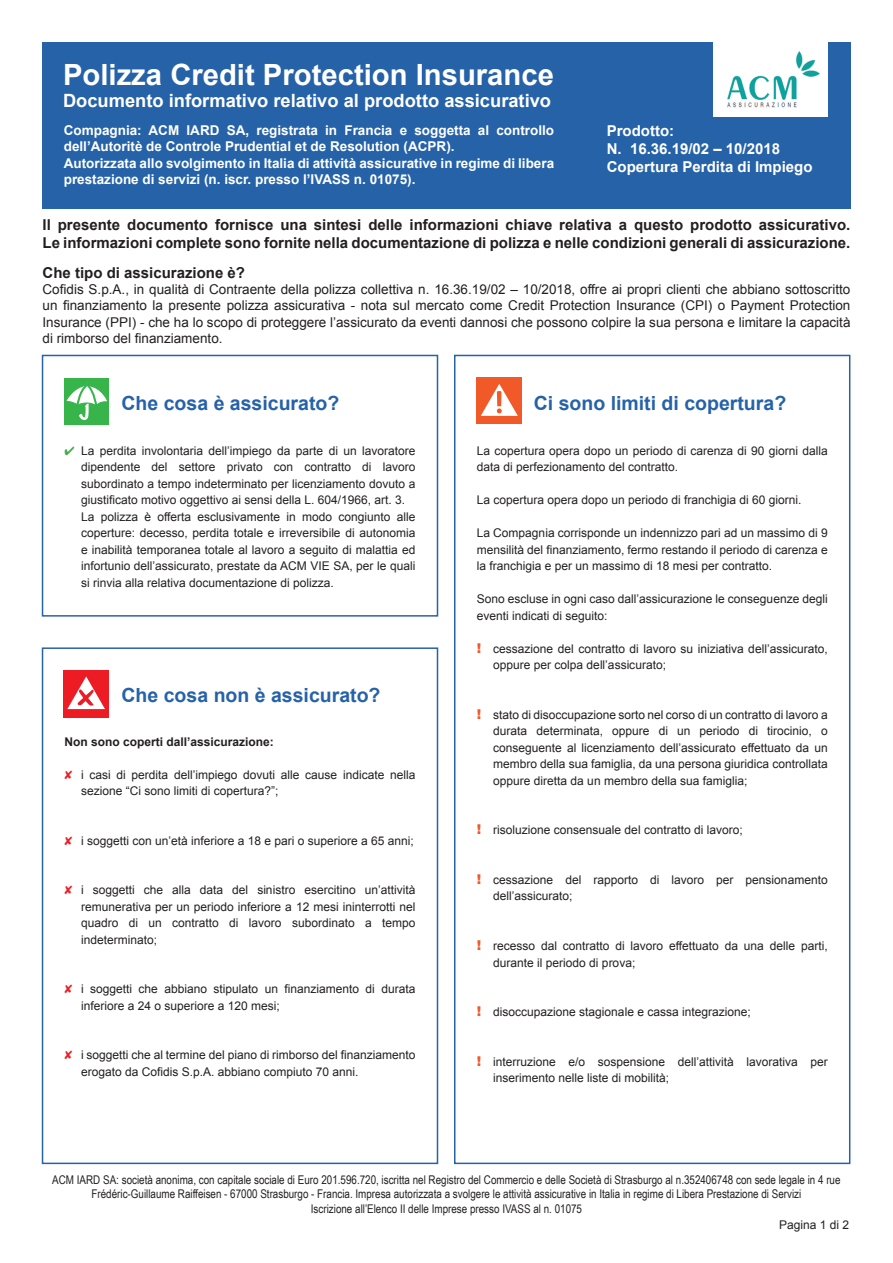
<style>
.page{position:relative;width:893px;height:1263px;background:#fff}
.page>*{position:absolute;margin:0;border:0;box-sizing:border-box;transform-origin:0 0}
.t1{font:700 29.25px "Arial";color:#fff}
.t2{font:700 19.5px "Arial";color:#2662a8}
.t3{font:700 18.3px "Arial";color:#fff}
.t4{font:700 15px/18px "Arial";color:#231f20}
.t5{font:700 15px "Arial";color:#fff}
.t6{font:13.5px/16.2px "Arial";color:#231f20;text-align:justify}
.t7{font:700 13.5px/16.2px "Arial";color:#fff}
.t8{font:12px/16.5px "Arial";color:#231f20}
.t9{font:12px/14.4px "Arial Narrow";color:#231f20;text-align:center}
.t10{font:700 12px "Arial";color:#231f20}
.s1{color:#40ae49}
.s2{color:#ee1d23}
.s3{font-weight:900;font-size:13.5px;color:#f35828}
</style>
<div class="page">
<div style="left:42px;top:43px;width:808px;height:166px;background:#2662a8"></div>
<div style="left:42px;top:647px;width:396px;height:517px;border:2px solid #2662a8"></div>
<div style="left:42px;top:355px;width:396px;height:262px;border:2px solid #2662a8"></div>
<div style="left:454px;top:355px;width:396px;height:809px;border:2px solid #2662a8"></div>
<div style="left:64px;top:378px;width:45px;height:46px;background:#38b54a"></div>
<svg style="left:66px;top:381px;width:41px;height:39px"></svg>
<div style="left:64px;top:670px;width:45px;height:48px;background:#ed1c24"></div>
<svg style="left:67px;top:676px;width:38px;height:33px"></svg>
<div style="left:477px;top:377px;width:45px;height:47px;background:#f25929"></div>
<svg style="left:481px;top:384px;width:37px;height:32px"></svg>
<div style="left:713px;top:34px;width:115px;height:82px;background:#fff"></div>
<img style="left:727px;top:51px;width:93px;height:57px">
<p class="t1" style="left:63px;top:56px;width:492px">Polizza Credit Protection Insurance</p>
<p class="t3" style="left:63px;top:89px;width:490px">Documento informativo relativo al prodotto assicurativo</p>
<p class="t7" style="left:64px;top:123px;width:492px">Compagnia: ACM IARD SA, registrata in Francia e soggetta al controllo dell’Autoritè de Controle Prudential et de Resolution (ACPR).</p>
<p class="t7" style="left:64px;top:155px;width:492px">Autorizzata allo svolgimento in Italia di attività assicurative in regime di libera prestazione di servizi (n. iscr. presso l’IVASS n. 01075).</p>
<p class="t5" style="left:607px;top:121px;width:69px">Prodotto:</p>
<p class="t5" style="left:607px;top:139px;width:175px">N. 16.36.19/02 – 10/2018</p>
<p class="t5" style="left:607px;top:157px;width:207px">Copertura Perdita di Impiego</p>
<p class="t4" style="left:43px;top:216px;width:809px">Il presente documento fornisce una sintesi delle informazioni chiave relativa a questo prodotto assicurativo.<br>Le informazioni complete sono fornite nella documentazione di polizza e nelle condizioni generali di assicurazione.</p>
<p class="t4" style="left:43px;top:264px;width:204px">Che tipo di assicurazione è?</p>
<p class="t6" style="left:43px;top:281px;width:809px">Cofidis S.p.A., in qualità di Contraente della polizza collettiva n. 16.36.19/02 – 10/2018, offre ai propri clienti che abbiano sottoscritto un finanziamento la presente polizza assicurativa - nota sul mercato come Credit Protection Insurance (CPI) o Payment Protection Insurance (PPI) - che ha lo scopo di proteggere l’assicurato da eventi dannosi che possono colpire la sua persona e limitare la capacità di rimborso del finanziamento.</p>
<p class="t2" style="left:122px;top:390px;width:219px">Che cosa è assicurato?</p>
<p class="t8" style="left:81px;top:443px;width:336px;text-align:justify;text-indent:-16px"><span class="s1">✔</span> La perdita involontaria dell’impiego da parte di un lavoratore dipendente del settore privato con contratto di lavoro subordinato a tempo indeterminato per licenziamento dovuto a giustificato motivo oggettivo ai sensi della L. 604/1966, art. 3.</p>
<p class="t8" style="left:81px;top:509px;width:336px;text-align:justify">La polizza è offerta esclusivamente in modo congiunto alle coperture: decesso, perdita totale e irreversibile di autonomia e inabilità temporanea totale al lavoro a seguito di malattia ed infortunio dell’assicurato, prestate da ACM VIE SA, per le quali si rinvia alla relativa documentazione di polizza.</p>
<p class="t2" style="left:122px;top:683px;width:260px">Che cosa non è assicurato?</p>
<p class="t10" style="left:65px;top:733px;width:211px">Non sono coperti dall’assicurazione:</p>
<p class="t8" style="left:81px;top:766px;width:336px;text-indent:-16px"><span class="s2">✘</span> i casi di perdita dell’impiego dovuti alle cause indicate nella sezione “Ci sono limiti di copertura?”;</p>
<p class="t8" style="left:65px;top:832px;width:351px"><span class="s2">✘</span> i soggetti con un’età inferiore a 18 e pari o superiore a 65 anni;</p>
<p class="t8" style="left:81px;top:882px;width:336px;text-align:justify;text-indent:-16px"><span class="s2">✘</span> i soggetti che alla data del sinistro esercitino un’attività remunerativa per un periodo inferiore a 12 mesi ininterrotti nel quadro di un contratto di lavoro subordinato a tempo indeterminato;</p>
<p class="t8" style="left:81px;top:981px;width:336px;text-indent:-16px"><span class="s2">✘</span> i soggetti che abbiano stipulato un finanziamento di durata inferiore a 24 o superiore a 120 mesi;</p>
<p class="t8" style="left:81px;top:1047px;width:336px;text-indent:-16px"><span class="s2">✘</span> i soggetti che al termine del piano di rimborso del finanziamento erogato da Cofidis S.p.A. abbiano compiuto 70 anni.</p>
<p class="t2" style="left:534px;top:390px;width:254px">Ci sono limiti di copertura?</p>
<p class="t8" style="left:477px;top:443px;width:352px">La copertura opera dopo un periodo di carenza di 90 giorni dalla data di perfezionamento del contratto.</p>
<p class="t8" style="left:477px;top:492px;width:326px">La copertura opera dopo un periodo di franchigia di 60 giorni.</p>
<p class="t8" style="left:477px;top:525px;width:352px;text-align:justify">La Compagnia corrisponde un indennizzo pari ad un massimo di 9 mensilità del finanziamento, fermo restando il periodo di carenza e la franchigia e per un massimo di 18 mesi per contratto.</p>
<p class="t8" style="left:477px;top:591px;width:352px">Sono escluse in ogni caso dall’assicurazione le conseguenze degli eventi indicati di seguito:</p>
<p class="t8" style="left:493px;top:641px;width:336px;text-indent:-16px"><span class="s3">!</span> cessazione del contratto di lavoro su iniziativa dell’assicurato, oppure per colpa dell’assicurato;</p>
<p class="t8" style="left:493px;top:707px;width:336px;text-align:justify;text-indent:-16px"><span class="s3">!</span> stato di disoccupazione sorto nel corso di un contratto di lavoro a durata determinata, oppure di un periodo di tirocinio, o conseguente al licenziamento dell’assicurato effettuato da un membro della sua famiglia, da una persona giuridica controllata oppure diretta da un membro della sua famiglia;</p>
<p class="t8" style="left:477px;top:822px;width:267px"><span class="s3">!</span> risoluzione consensuale del contratto di lavoro;</p>
<p class="t8" style="left:493px;top:872px;width:336px;text-indent:-16px"><span class="s3">!</span> cessazione del rapporto di lavoro per pensionamento dell’assicurato;</p>
<p class="t8" style="left:493px;top:938px;width:336px;text-indent:-16px"><span class="s3">!</span> recesso dal contratto di lavoro effettuato da una delle parti, durante il periodo di prova;</p>
<p class="t8" style="left:477px;top:1004px;width:275px"><span class="s3">!</span> disoccupazione stagionale e cassa integrazione;</p>
<p class="t8" style="left:493px;top:1053px;width:336px;text-indent:-16px"><span class="s3">!</span> interruzione e/o sospensione dell’attività lavorativa per inserimento nelle liste di mobilità;</p>
<p class="t9" style="left:52px;top:1172px;width:790px">ACM IARD SA: società anonima, con capitale sociale di Euro 201.596.720, iscritta nel Registro del Commercio e delle Società di Strasburgo al n.352406748 con sede legale in 4 rue<br>Frédéric-Guillaume Raiffeisen - 67000 Strasburgo - Francia. Impresa autorizzata a svolgere le attività assicurative in Italia in regime di Libera Prestazione di Servizi</p>
<p class="t9" style="left:311px;top:1200px;width:273px">Iscrizione all’Elenco II delle Imprese presso IVASS al n. 01075</p>
<p class="t8" style="left:779px;top:1217px;width:72px">Pagina 1 di 2</p>
</div>
